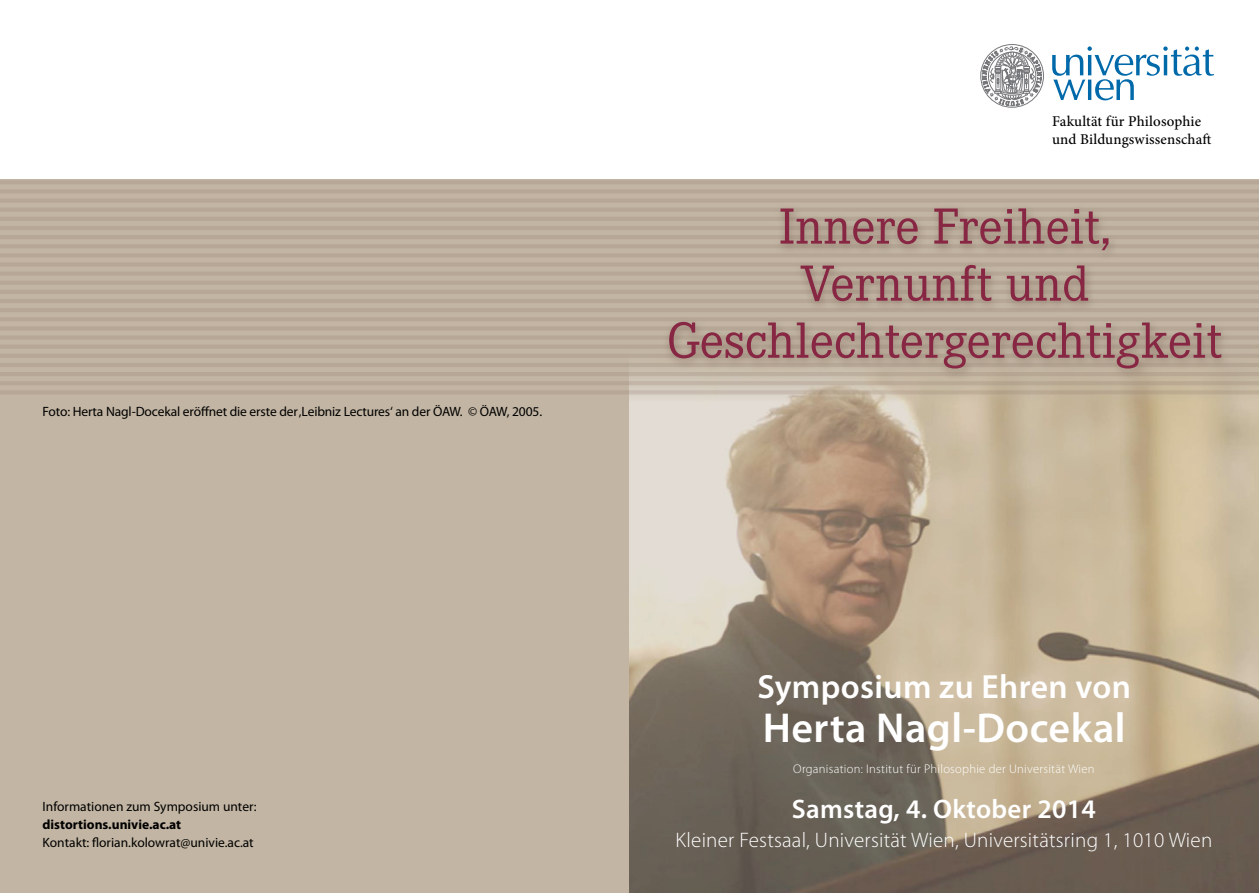
<style>
.page{position:relative;width:1259px;height:893px;background:#fff}
.page>*{position:absolute;margin:0;border:0;box-sizing:border-box;transform-origin:0 0}
.t1{font:52.65px/57px "Corporate E";color:#872744;text-align:center}
.t2{font:600 42px "Myriad Pro";letter-spacing:.01em;color:#fff}
.t3{font:600 33.6px "Myriad Pro";letter-spacing:.01em;color:#fff}
.t4{font:600 26.85px "Myriad Pro";letter-spacing:.01em;color:#fff}
.t5{font:300 21px "Myriad Pro";letter-spacing:.01em;color:#fff}
.t6{font:500 15px/17.9px "Minion Pro";letter-spacing:.01em;color:#000}
.t7{font:13.5px "Myriad Pro";letter-spacing:-.005em;color:#000}
.t8{font:700 13.5px "Myriad Pro";color:#000}
.t9{font:300 12.6px "Myriad Pro";letter-spacing:.02em;color:#fff}
</style>
<div class="page">
<div style="left:0;top:179px;width:1259px;height:714px;background:#c2b5a3"></div>
<img style="left:629px;top:370px;width:630px;height:523px">
<svg style="left:1052px;top:46px;width:162px;height:54px"></svg>
<svg style="left:980px;top:44px;width:64px;height:64px"></svg>
<hr style="left:0;top:180px;width:1259px;height:4px;background:#b6a796">
<hr style="left:0;top:189px;width:1259px;height:4px;background:#b6a796">
<div style="left:0;top:198px;width:1259px;height:5px;background:#b6a796"></div>
<hr style="left:0;top:208px;width:1259px;height:4px;background:#b6a796">
<hr style="left:0;top:217px;width:1259px;height:4px;background:#b6a796">
<hr style="left:0;top:226px;width:1259px;height:4px;background:#b6a796">
<hr style="left:0;top:235px;width:1259px;height:4px;background:#b6a796">
<hr style="left:0;top:244px;width:1259px;height:4px;background:#b6a796">
<hr style="left:0;top:253px;width:1259px;height:4px;background:#b6a796">
<div style="left:0;top:262px;width:1259px;height:5px;background:#b6a796"></div>
<hr style="left:0;top:272px;width:1259px;height:4px;background:#b6a796">
<hr style="left:0;top:281px;width:1259px;height:4px;background:#b6a796">
<hr style="left:0;top:290px;width:1259px;height:4px;background:#b6a796">
<hr style="left:0;top:299px;width:1259px;height:4px;background:#b6a796">
<hr style="left:0;top:308px;width:1259px;height:4px;background:#b6a796">
<hr style="left:0;top:317px;width:1259px;height:4px;background:#b6a796">
<hr style="left:0;top:326px;width:1259px;height:4px;background:#b6a796">
<div style="left:0;top:335px;width:1259px;height:5px;background:#b6a796"></div>
<hr style="left:0;top:345px;width:1259px;height:4px;background:#b6a796">
<hr style="left:0;top:354px;width:1259px;height:4px;background:#b6a796">
<hr style="left:0;top:363px;width:1259px;height:4px;background:#b6a796">
<hr style="left:0;top:372px;width:1259px;height:4px;background:#b6a796">
<svg style="left:0;top:381px;width:1259px;height:4px;fill:#b8a996"></svg>
<svg style="left:0;top:390px;width:1259px;height:4px;fill:#b9a996"></svg>
<div style="left:662px;top:203px;width:570px;height:178px;background:#887063;opacity:.78"></div>
<p class="t7" style="left:43px;top:403px;width:501px">Foto: Herta Nagl-Docekal eröffnet die erste der ‚Leibniz Lectures‘ an der ÖAW. © ÖAW, 2005.</p>
<p class="t7" style="left:43px;top:798px;width:215px">Informationen zum Symposium unter:</p>
<p class="t8" style="left:43px;top:815px;width:140px">distortions.univie.ac.at</p>
<p class="t7" style="left:43px;top:834px;width:213px">Kontakt: florian.kolowrat@univie.ac.at</p>
<p class="t6" style="left:1052px;top:113px;width:161px">Fakultät für Philosophie und Bildungswissenschaft</p>
<h1 class="t1" style="left:667px;top:199px;width:557px">Innere Freiheit,<br>Vernunft und<br>Geschlechtergerechtigkeit</h1>
<h3 class="t3" style="left:757px;top:665px;width:375px">Symposium zu Ehren von</h3>
<h2 class="t2" style="left:763px;top:701px;width:364px">Herta Nagl-Docekal</h2>
<p class="t9" style="left:793px;top:762px;width:303px">Organisation: Institut für Philosophie der Universität Wien</p>
<h3 class="t4" style="left:791px;top:792px;width:306px">Samstag, 4. Oktober 2014</h3>
<h3 class="t5" style="left:675px;top:827px;width:538px">Kleiner Festsaal, Universität Wien, Universitätsring 1, 1010 Wien</h3>
</div>
